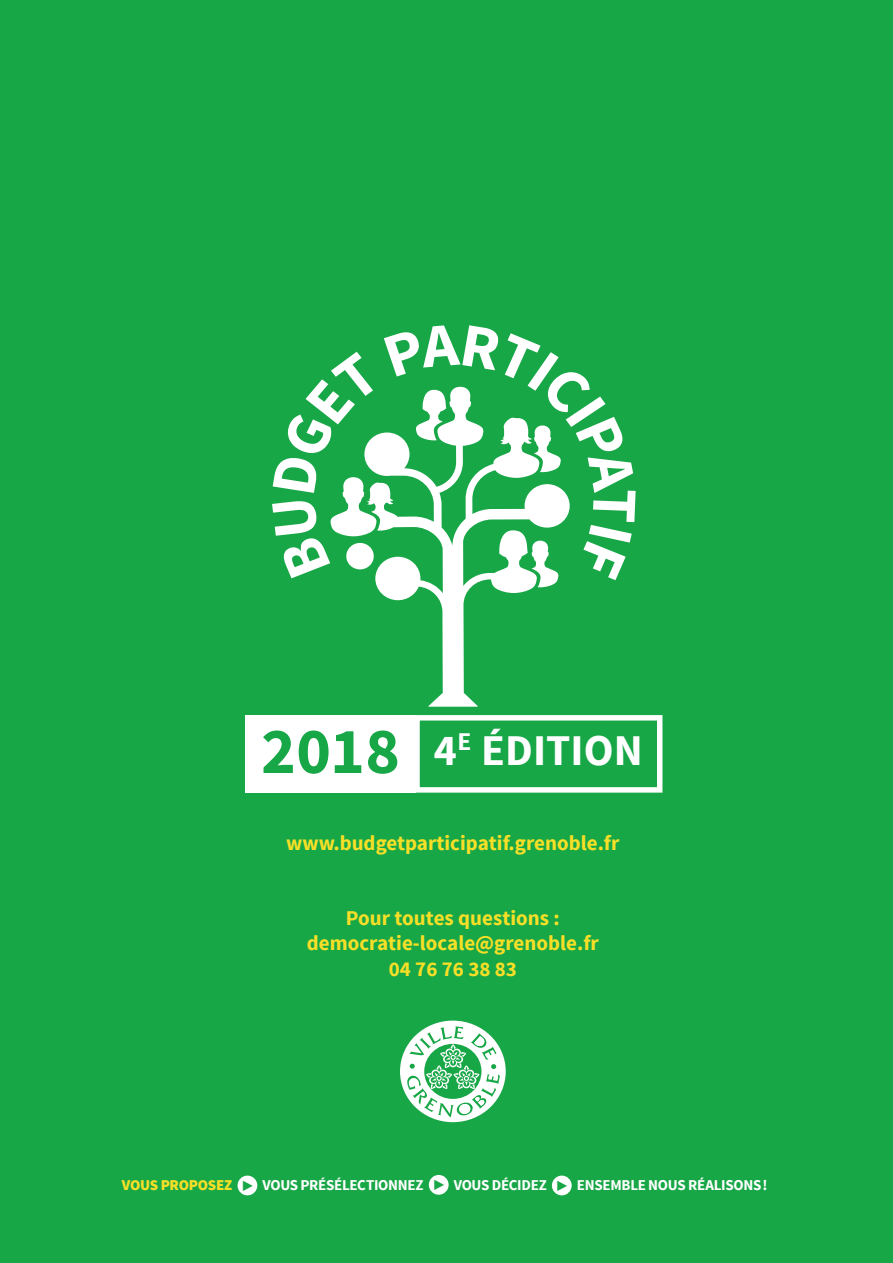
<style>
.page{position:relative;width:893px;height:1263px;background:#18a747}
.page>*{position:absolute;margin:0;border:0;box-sizing:border-box;transform-origin:0 0}
.t1{font:700 43.8px "Source Sans Pro";letter-spacing:.005em;color:#fff}
.t2{font:700 21px/25.2px "Source Sans Pro";color:#f8df27;text-align:center}
.t3{font:700 15px "Source Sans Pro";letter-spacing:-.02em;color:#fff}
.s1{font-size:65.7px;color:#18a747}
.s2{font-weight:900;color:#f8df27}
.s3{font-weight:900;font-size:18.15px;color:#18a747}
</style>
<div class="page">
<svg style="left:400px;top:1020px;width:106px;height:102px"></svg>
<div style="left:238px;top:1175px;width:19px;height:20px;background:#fff;border-radius:50%"></div>
<div style="left:429px;top:1175px;width:20px;height:20px;background:#fff;border-radius:50%"></div>
<div style="left:552px;top:1175px;width:20px;height:20px;background:#fff;border-radius:50%"></div>
<svg style="left:384px;top:325px;width:114px;height:51px"></svg>
<svg style="left:272px;top:352px;width:99px;height:226px"></svg>
<svg style="left:505px;top:333px;width:131px;height:248px"></svg>
<div style="left:346px;top:543px;width:28px;height:26px;background:#fff;border-radius:50%"></div>
<svg style="left:364px;top:387px;width:206px;height:320px"></svg>
<div style="left:245px;top:715px;width:171px;height:78px;background:#fff"></div>
<div style="left:414px;top:715px;width:248px;height:78px;border:5px solid #fff"></div>
<h1 class="t1" style="left:261px;top:722px;width:383px"><span class="s1">2018</span> 4<sup>E</sup> ÉDITION</h1>
<p class="t2" style="left:286px;top:831px;width:335px">www.budgetparticipatif.grenoble.fr</p>
<p class="t2" style="left:307px;top:906px;width:293px">Pour toutes questions : democratie-locale@grenoble.fr<br>04 76 76 38 83</p>
<p class="t3" style="left:122px;top:1175px;width:647px"><span class="s2">VOUS PROPOSEZ</span> <span class="s3">▶</span> VOUS PRÉSÉLECTIONNEZ <span class="s3">▶</span> VOUS DÉCIDEZ <span class="s3">▶</span> ENSEMBLE NOUS RÉALISONS!</p>
</div>
